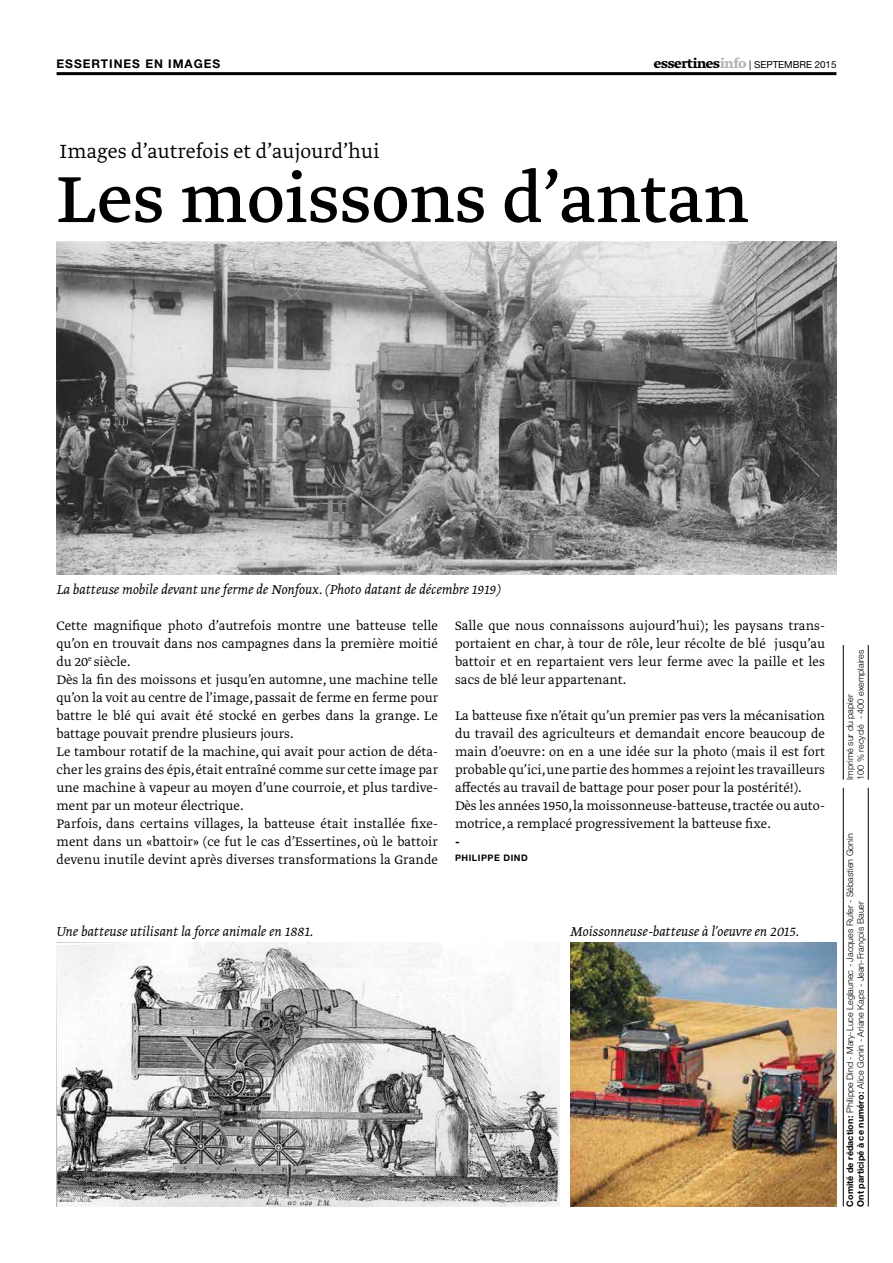
<style>
.page{position:relative;width:893px;height:1263px;background:#fff}
.page>*{position:absolute;margin:0;border:0;box-sizing:border-box;transform-origin:0 0}
.t1{font:76.65px "Greta Text Std";color:#000}
.t2{font:22.5px "Greta Text Std Light Min";color:#000}
.t3{font:15px "Greta Text Std Light Italic Min";color:#000}
.t4{font:14.55px/18px "Greta Text Std Light Min";color:#000}
.t5{font:700 14.25px "Greta Text Std";color:#000}
.t6{font:700 12px "Helvetica Neue LT";letter-spacing:.08em;color:#000}
.t7{font:9.75px "Helvetica Neue LT";color:#000}
.t8{font:300 9px/10.5px "Helvetica Neue LT";color:#000}
.t9{font:700 9px "Helvetica Neue LT";letter-spacing:.06em;color:#000}
.s1{font-family:"Greta Text Std";font-weight:700;font-size:15px}
.s2{font-family:"Greta Text Std";font-weight:700;font-size:15px;color:#b1b3b4}
.s3{font-weight:700}
</style>
<div class="page">
<hr style="left:843px;top:788px;width:1px;height:418px;background:#000">
<hr style="left:868px;top:788px;width:1px;height:418px;background:#000">
<hr style="left:843px;top:645px;width:1px;height:135px;background:#000">
<hr style="left:868px;top:645px;width:1px;height:135px;background:#000">
<hr style="left:57px;top:72px;width:779px;height:3px;background:#000">
<img style="left:57px;top:241px;width:779px;height:334px">
<img style="left:57px;top:942px;width:502px;height:265px">
<img style="left:571px;top:942px;width:265px;height:264px">
<p class="t6" style="left:57px;top:56px;width:165px">ESSERTINES EN IMAGES</p>
<p class="t7" style="left:654px;top:58px;width:184px"><span class="s1">essertines</span><span class="s2">info</span> | SEPTEMBRE 2015</p>
<h2 class="t2" style="left:59px;top:138px;width:322px">Images d’autrefois et d’aujourd’hui</h2>
<h1 class="t1" style="left:56px;top:155px;width:694px">Les moissons d’antan</h1>
<p class="t3" style="left:56px;top:581px;width:445px">La batteuse mobile devant une ferme de Nonfoux. (Photo datant de décembre 1919)</p>
<p class="t4" style="left:57px;top:617px;width:383px">Cette magnifique photo d’autrefois montre une batteuse telle qu’on en trouvait dans nos campagnes dans la première moitié du 20<sup>e</sup> siècle.<br>Dès la fin des moissons et jusqu’en automne, une machine telle qu’on la voit au centre de l’image, passait de ferme en ferme pour battre le blé qui avait été stocké en gerbes dans la grange. Le battage pouvait prendre plusieurs jours.<br>Le tambour rotatif de la machine, qui avait pour action de déta&shy;cher les grains des épis, était entraîné comme sur cette image par une machine à vapeur au moyen d’une courroie, et plus tardive&shy;ment par un moteur électrique.<br>Parfois, dans certains villages, la batteuse était installée fixe&shy;ment dans un «battoir» (ce fut le cas d’Essertines, où le battoir devenu inutile devint après diverses transformations la Grande</p>
<p class="t4" style="left:455px;top:617px;width:371px;text-align:justify">Salle que nous connaissons aujourd’hui); les paysans trans&shy;portaient en char, à tour de rôle, leur récolte de blé jusqu’au battoir et en repartaient vers leur ferme avec la paille et les sacs de blé leur appartenant.</p>
<p class="t4" style="left:455px;top:707px;width:371px">La batteuse fixe n’était qu’un premier pas vers la mécanisation du travail des agriculteurs et demandait encore beaucoup de main d’oeuvre: on en a une idée sur la photo (mais il est fort probable qu’ici, une partie des hommes a rejoint les travailleurs affectés au travail de battage pour poser pour la postérité!).<br>Dès les années 1950, la moissonneuse-batteuse, tractée ou auto&shy;motrice, a remplacé progressivement la batteuse fixe.</p>
<p class="t5" style="left:455px;top:833px;width:6px">-</p>
<p class="t9" style="left:455px;top:852px;width:74px">PHILIPPE DIND</p>
<p class="t3" style="left:56px;top:923px;width:259px">Une batteuse utilisant la force animale en 1881.</p>
<p class="t3" style="left:570px;top:923px;width:231px">Moissonneuse-batteuse à l’oeuvre en 2015.</p>
<p class="t8" style="left:845px;top:780px;width:131px;rotate:-90deg">Imprimé sur du papier<br>100 % recyclé - 400 exemplaires</p>
<p class="t8" style="left:845px;top:1206px;width:375px;rotate:-90deg"><span class="s3">Comité de rédaction:</span> Philippe Dind - Mary-Luce Leglaunec - Jacques Rufer - Sébastien Gonin<br><span class="s3">Ont participé à ce numéro:</span> Alice Gonin - Ariane Kaps - Jean-François Bauer</p>
</div>
